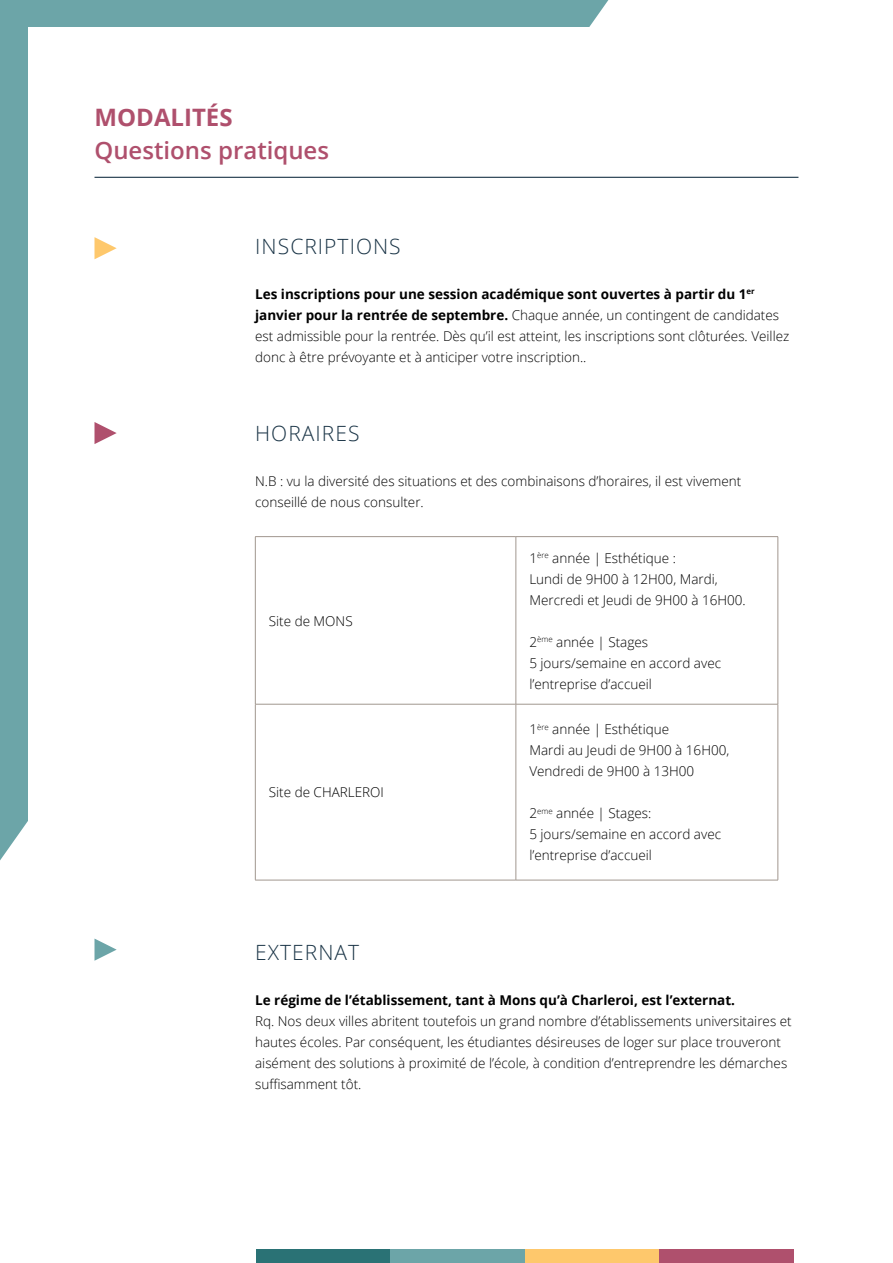
<style>
.page{position:relative;width:893px;height:1263px;background:#fff}
.page>*{position:absolute;margin:0;border:0;box-sizing:border-box;transform-origin:0 0}
.t1{font:600 24px "Open Sans";color:#af506d}
.t2{font:700 24px "Open Sans";color:#af506d}
.t3{font:300 21px "Open Sans";letter-spacing:.05em;color:#1b3547}
.t4{font:300 13.5px/21px "Open Sans";color:#000}
.t5{font:700 13.5px "Open Sans";color:#000}
.s1{font-weight:700}
</style>
<div class="page">
<div style="left:0;top:0;width:608px;height:860px;background:#6ca5a8"></div>
<div style="left:28px;top:28px;width:806px;height:1178px;background:#fff"></div>
<hr style="left:94px;top:177px;width:704px;height:1px;background:#1b3547">
<hr style="left:255px;top:536px;width:261px;height:1px;background:#a1978f">
<hr style="left:255px;top:537px;width:1px;height:167px;background:#a1978f">
<hr style="left:516px;top:536px;width:262px;height:1px;background:#a1978f">
<hr style="left:516px;top:537px;width:1px;height:167px;background:#a1978f">
<hr style="left:778px;top:537px;width:1px;height:167px;background:#a1978f">
<hr style="left:255px;top:704px;width:261px;height:1px;background:#a1978f">
<hr style="left:255px;top:704px;width:1px;height:176px;background:#a1978f">
<hr style="left:516px;top:704px;width:262px;height:1px;background:#a1978f">
<hr style="left:516px;top:704px;width:1px;height:176px;background:#a1978f">
<hr style="left:778px;top:704px;width:1px;height:176px;background:#a1978f">
<hr style="left:255px;top:880px;width:261px;height:1px;background:#a1978f">
<hr style="left:516px;top:880px;width:262px;height:1px;background:#a1978f">
<svg style="left:94px;top:237px;width:23px;height:22px"></svg>
<svg style="left:94px;top:938px;width:23px;height:23px"></svg>
<svg style="left:94px;top:422px;width:23px;height:22px"></svg>
<div style="left:256px;top:1249px;width:134px;height:14px;background:#2a7275"></div>
<div style="left:390px;top:1249px;width:135px;height:14px;background:#6ca5a8"></div>
<div style="left:525px;top:1249px;width:135px;height:14px;background:#fec86c"></div>
<div style="left:659px;top:1249px;width:135px;height:14px;background:#af506d"></div>
<h1 class="t2" style="left:94px;top:101px;width:140px">MODALITÉS</h1>
<h1 class="t1" style="left:94px;top:134px;width:236px">Questions pratiques</h1>
<h2 class="t3" style="left:255px;top:232px;width:147px">INSCRIPTIONS</h2>
<p class="t4" style="left:255px;top:283px;width:536px"><span class="s1">Les inscriptions pour une session académique sont ouvertes à partir du 1</span><sup>er </sup><span class="s1">janvier pour la rentrée de septembre.</span> Chaque année, un contingent de candidates est admissible pour la rentrée. Dès qu’il est atteint, les inscriptions sont clôturées. Veillez donc à être prévoyante et à anticiper votre inscription..</p>
<h2 class="t3" style="left:255px;top:419px;width:106px">HORAIRES</h2>
<p class="t4" style="left:255px;top:470px;width:488px">N.B : vu la diversité des situations et des combinaisons d’horaires, il est vivement conseillé de nous consulter.</p>
<p class="t4" style="left:269px;top:610px;width:85px">Site de MONS</p>
<p class="t4" style="left:269px;top:781px;width:117px">Site de CHARLEROI</p>
<h2 class="t3" style="left:255px;top:938px;width:106px">EXTERNAT</h2>
<p class="t4" style="left:529px;top:547px;width:218px">1<sup>ère</sup> année | Esthétique :<br>Lundi de 9H00 à 12H00, Mardi,<br>Mercredi et Jeudi de 9H00 à 16H00.</p>
<p class="t4" style="left:529px;top:631px;width:193px">2<sup>ème</sup> année | Stages<br>5 jours/semaine en accord avec l’entreprise d’accueil</p>
<p class="t4" style="left:529px;top:718px;width:201px">1<sup>ère</sup> année | Esthétique<br>Mardi au Jeudi de 9H00 à 16H00,<br>Vendredi de 9H00 à 13H00</p>
<p class="t4" style="left:529px;top:802px;width:193px">2<sup>eme</sup> année | Stages:<br>5 jours/semaine en accord avec l’entreprise d’accueil</p>
<p class="t5" style="left:255px;top:990px;width:481px">Le régime de l’établissement, tant à Mons qu’à Charleroi, est l’externat.</p>
<p class="t4" style="left:255px;top:1010px;width:538px">Rq. Nos deux villes abritent toutefois un grand nombre d’établissements universitaires et hautes écoles. Par conséquent, les étudiantes désireuses de loger sur place trouveront aisément des solutions à proximité de l’école, à condition d’entreprendre les démarches suffisamment tôt.</p>
</div>
